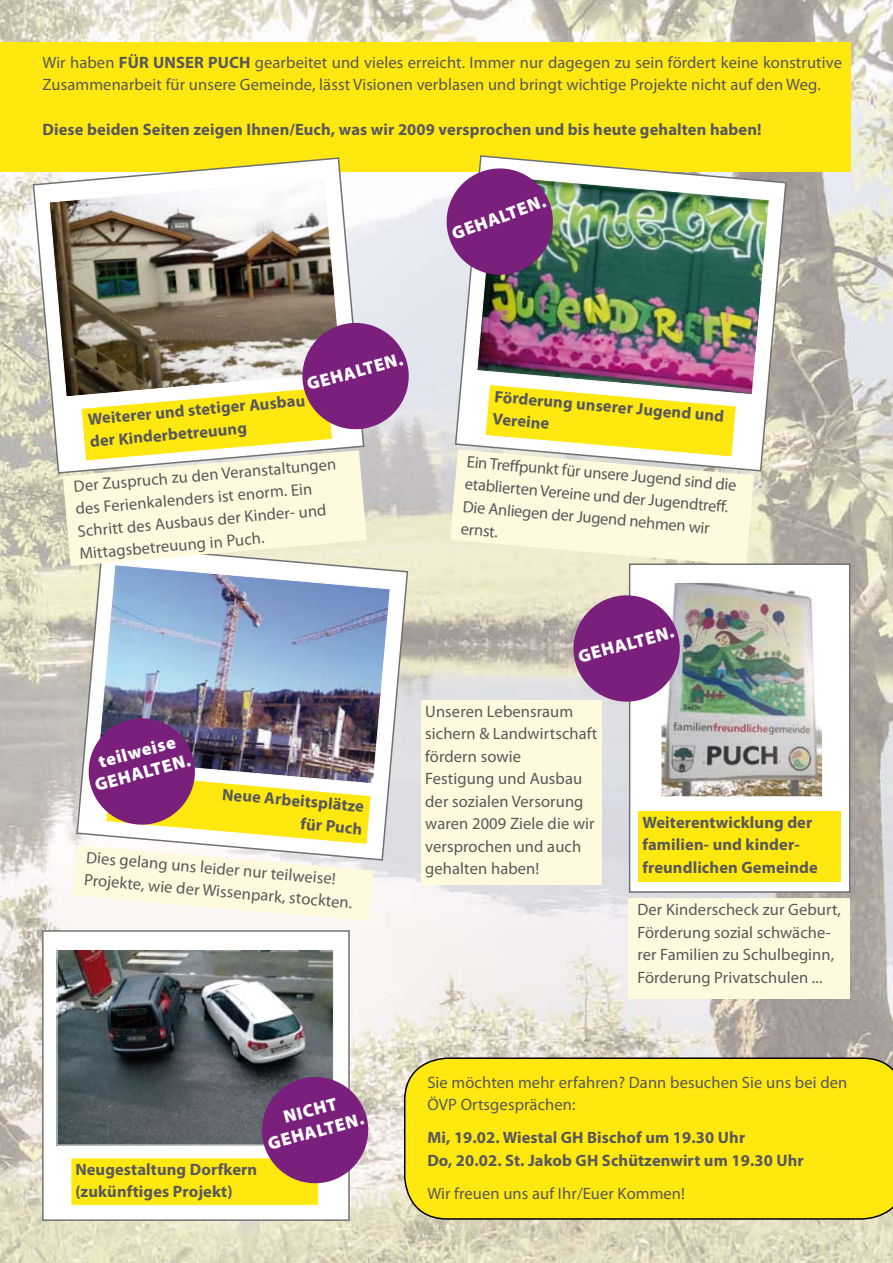
<style>
.page{position:relative;width:893px;height:1263px;background:#fff}
.page>*{position:absolute;margin:0;border:0;box-sizing:border-box;transform-origin:0 0}
.t1{font:900 18px/21.6px "Myriad Pro";color:#fff;text-align:center}
.t2{font:16.5px/22.5px "Myriad Pro";letter-spacing:.005em;color:#58585a}
.t3{font:700 16.5px/22.5px "Myriad Pro";letter-spacing:.005em;color:#58585a}
.s1{font-weight:700}
</style>
<div class="page">
<img style="left:0;top:0;width:893px;height:1263px">
<div style="left:0;top:43px;width:850px;height:129px;background:#fee810"></div>
<div style="left:43px;top:931px;width:306px;height:289px;background:#fff"></div>
<div style="left:42px;top:930px;width:308px;height:291px;border:2px solid #707173"></div>
<img style="left:59px;top:951px;width:273px;height:192px">
<div style="left:57px;top:949px;width:277px;height:196px;border:1px solid #fff"></div>
<div style="left:71px;top:1158px;width:248px;height:47px;background:#fee810"></div>
<div style="left:71px;top:1157px;width:248px;height:48px;border:1px solid #fff"></div>
<svg style="left:260px;top:1074px;width:111px;height:111px;background:#8d4b80"></svg>
<svg style="left:454px;top:155px;width:333px;height:317px"></svg>
<img style="left:476px;top:175px;width:294px;height:220px">
<svg style="left:450px;top:384px;width:304px;height:182px;background:#f9f1b0"></svg>
<svg style="left:442px;top:164px;width:115px;height:115px;background:#8f568c"></svg>
<svg style="left:76px;top:566px;width:333px;height:295px"></svg>
<img style="left:97px;top:566px;width:294px;height:218px">
<svg style="left:73px;top:716px;width:300px;height:205px"></svg>
<div style="left:630px;top:564px;width:220px;height:328px;background:#fff"></div>
<div style="left:629px;top:563px;width:221px;height:330px;border:2px solid #707173"></div>
<img style="left:663px;top:584px;width:159px;height:211px">
<div style="left:661px;top:582px;width:164px;height:215px;border:1px solid #fff"></div>
<div style="left:638px;top:811px;width:202px;height:71px;background:#fee810"></div>
<svg style="left:571px;top:593px;width:111px;height:111px;background:#955394"></svg>
<div style="left:629px;top:899px;width:221px;height:100px;background:#fffade"></div>
<div style="left:404px;top:1057px;width:489px;height:163px;background:#fee810"></div>
<div style="left:421px;top:700px;width:181px;height:184px;background:#fffade"></div>
<svg style="left:32px;top:157px;width:333px;height:317px"></svg>
<img style="left:48px;top:177px;width:294px;height:221px">
<svg style="left:63px;top:321px;width:348px;height:245px;background:#d4c3a0"></svg>
<p class="t2" style="left:43px;top:51px;width:801px">Wir haben <span class="s1">FÜR UNSER PUCH</span> gearbeitet und vieles erreicht. Immer nur dagegen zu sein fördert keine konstrutive<br>Zusammenarbeit für unsere Gemeinde, lässt Visionen verblasen und bringt wichtige Projekte nicht auf den Weg.</p>
<p class="t3" style="left:43px;top:118px;width:721px">Diese beiden Seiten zeigen Ihnen/Euch, was wir 2009 versprochen und bis heute gehalten haben!</p>
<p class="t1" style="left:449px;top:224px;width:100px;rotate:-20deg">GEHALTEN.</p>
<p class="t1" style="left:305px;top:374px;width:100px;rotate:-15deg">GEHALTEN.</p>
<p class="t3" style="left:87px;top:407px;width:219px;rotate:-5deg">Weiterer und stetiger Ausbau der Kinderbetreuung</p>
<p class="t2" style="left:73px;top:475px;width:265px;rotate:-5deg">Der Zuspruch zu den Veranstaltungen des Ferienkalenders ist enorm. Ein Schritt des Ausbaus der Kinder- und Mittagsbetreuung in Puch.</p>
<p class="t3" style="left:496px;top:384px;width:232px;rotate:5deg">Förderung unserer Jugend und<br>Vereine</p>
<p class="t2" style="left:468px;top:450px;width:272px;rotate:5deg">Ein Treff punkt für unsere Jugend sind die etablierten Vereine und der Jugendtreff .<br>Die Anliegen der Jugend nehmen wir ernst.</p>
<p class="t1" style="left:87px;top:754px;width:100px;rotate:-15deg">teilweise<br>GEHALTEN.</p>
<p class="t3" style="left:223px;top:782px;width:144px;text-align:right;rotate:5deg">Neue Arbeitsplätze für Puch</p>
<p class="t2" style="left:87px;top:845px;width:271px;rotate:5deg">Dies gelang uns leider nur teilweise!<br>Projekte, wie der Wissenpark, stockten.</p>
<p class="t1" style="left:576px;top:646px;width:100px;rotate:-15deg">GEHALTEN.</p>
<p class="t2" style="left:425px;top:700px;width:174px">Unseren Lebensraum sichern &amp; Landwirtschaft fördern sowie<br>Festigung und Ausbau der sozialen Versorung waren 2009 Ziele die wir versprochen und auch gehalten haben!</p>
<p class="t3" style="left:642px;top:810px;width:177px">Weiterentwicklung der familien- und kinder&shy;freundlichen Gemeinde</p>
<p class="t2" style="left:637px;top:898px;width:205px">Der Kinderscheck zur Geburt,<br>Förderung sozial schwäche&shy;rer Familien zu Schulbeginn,<br>Förderung Privatschulen ...</p>
<p class="t3" style="left:75px;top:1157px;width:183px">Neugestaltung Dorfkern (zukünftiges Projekt)</p>
<p class="t1" style="left:260px;top:1113px;width:100px;rotate:-15deg">NICHT<br>GEHALTEN.</p>
<p class="t2" style="left:427px;top:1071px;width:422px">Sie möchten mehr erfahren? Dann besuchen Sie uns bei den<br>ÖVP Ortsgesprächen:</p>
<p class="t3" style="left:427px;top:1126px;width:378px">Mi, 19.02. Wiestal GH Bischof um 19.30 Uhr<br>Do, 20.02. St. Jakob GH Schützenwirt um 19.30 Uhr</p>
<p class="t2" style="left:427px;top:1182px;width:259px">Wir freuen uns auf Ihr/Euer Kommen!</p>
</div>
